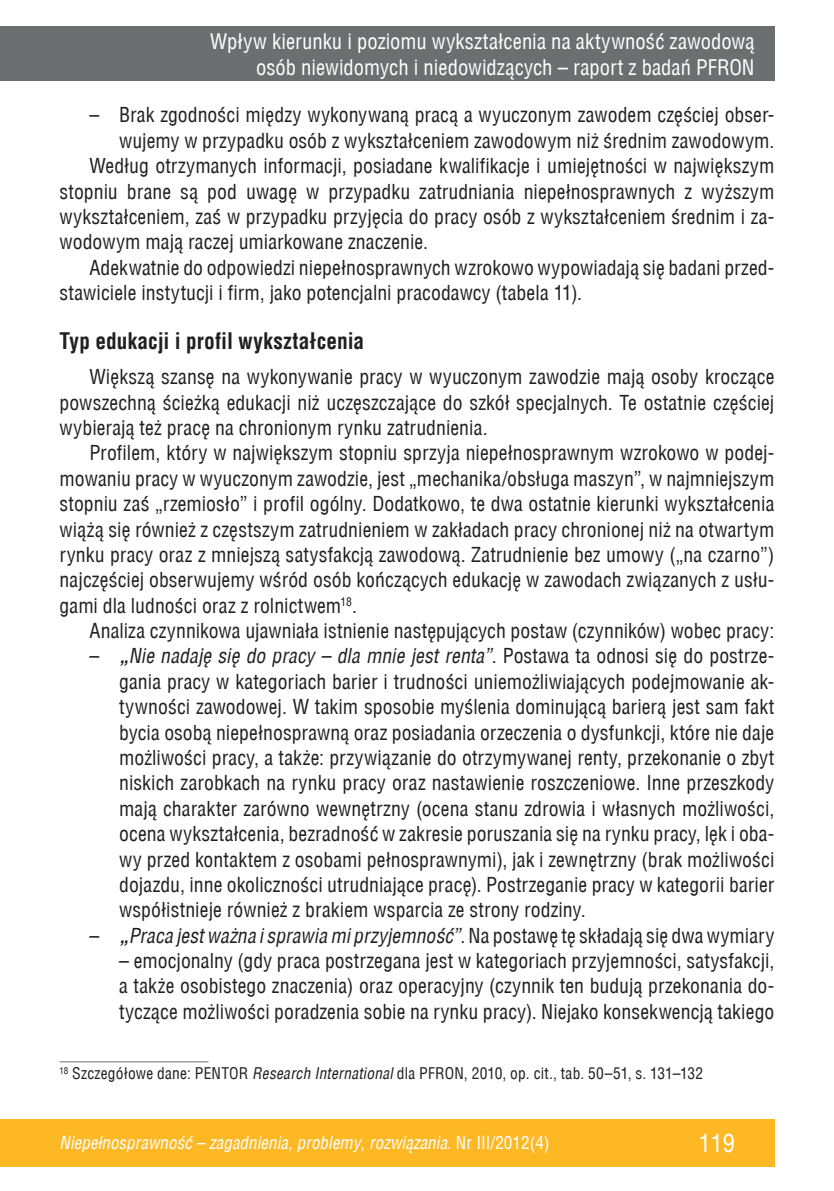
<style>
.page{position:relative;width:834px;height:1191px;background:#fff}
.page>*{position:absolute;margin:0;border:0;box-sizing:border-box;transform-origin:0 0}
.t1{font:24.5px "Switzerland Condensed";color:#fff}
.t2{font:700 21.88px "Switzerland Condensed";letter-spacing:.005em;color:#231f20}
.t3{font:21px/25.4px "Switzerland Condensed";color:#fff;text-align:right}
.t4{font:20.12px/25.4px "Switzerland Condensed";letter-spacing:.005em;color:#231f20;text-align:justify}
.t5{font:italic 20.12px "Switzerland Condensed";letter-spacing:.005em;color:#231f20}
.t6{font:italic 17.5px "Switzerland Condensed";color:#fff}
.t7{font:15.75px "Switzerland Condensed";letter-spacing:.015em;color:#231f20}
.s1{font-weight:700;font-style:italic}
.s2{font-style:italic}
.s3{font-style:normal}
.s4{font-weight:700}
</style>
<div class="page">
<div style="left:0;top:1119px;width:774px;height:47px;background:#fdb824"></div>
<div style="left:0;top:26px;width:774px;height:55px;background:#6d6e70"></div>
<hr style="left:60px;top:1061px;width:148px;height:1px;background:#6d6e70">
<p class="t3" style="left:210px;top:29px;width:545px">Wpływ kierunku i poziomu wykształcenia na aktywność zawodową osób niewidomych i niedowidzących – raport z badań PFRON</p>
<p class="t4" style="left:89px;top:102px;width:686px">– Brak zgodności między wykonywaną pracą a wyuczonym zawodem częściej obser-</p>
<p class="t4" style="left:119px;top:128px;width:656px">wujemy w przypadku osób z wykształceniem zawodowym niż średnim zawodowym.</p>
<p class="t4" style="left:89px;top:153px;width:686px">Według otrzymanych informacji, posiadane kwalifikacje i umiejętności w największym</p>
<p class="t4" style="left:60px;top:179px;width:716px">stopniu brane są pod uwagę w przypadku zatrudniania niepełnosprawnych z wyższym</p>
<p class="t4" style="left:60px;top:204px;width:716px">wykształceniem, zaś w przypadku przyjęcia do pracy osób z wykształceniem średnim i za-</p>
<p class="t4" style="left:60px;top:229px;width:370px">wodowym mają raczej umiarkowane znaczenie.</p>
<p class="t4" style="left:89px;top:255px;width:686px">Adekwatnie do odpowiedzi niepełnosprawnych wzrokowo wypowiadają się badani przed-</p>
<p class="t4" style="left:60px;top:280px;width:524px">stawiciele instytucji i firm, jako potencjalni pracodawcy (tabela 11).</p>
<p class="t2" style="left:60px;top:328px;width:306px">Typ edukacji i profil wykształcenia</p>
<p class="t4" style="left:60px;top:364px;width:716px;text-indent:30px">Większą szansę na wykonywanie pracy w wyuczonym zawodzie mają osoby kroczące powszechną ścieżką edukacji niż uczęszczające do szkół specjalnych. Te ostatnie częściej wybierają też pracę na chronionym rynku zatrudnienia.</p>
<p class="t4" style="left:60px;top:440px;width:716px;text-indent:30px">Profilem, który w największym stopniu sprzyja niepełnosprawnym wzrokowo w podej&shy;mowaniu pracy w wyuczonym zawodzie, jest „mechanika/obsługa maszyn”, w najmniejszym stopniu zaś „rzemiosło” i profil ogólny. Dodatkowo, te dwa ostatnie kierunki wykształcenia wiążą się również z częstszym zatrudnieniem w zakładach pracy chronionej niż na otwartym rynku pracy oraz z mniejszą satysfakcją zawodową. Zatrudnienie bez umowy („na czarno”) najczęściej obserwujemy wśród osób kończących edukację w zawodach związanych z usłu&shy;gami dla ludności oraz z rolnictwem<sup>18</sup>.</p>
<p class="t4" style="left:89px;top:618px;width:686px">Analiza czynnikowa ujawniała istnienie następujących postaw (czynników) wobec pracy:</p>
<p class="t4" style="left:119px;top:643px;width:656px;text-indent:-30px">– <span class="s1">„</span><span class="s2">Nie nadaję się do pracy – dla mnie jest renta”</span>. Postawa ta odnosi się do postrze&shy;gania pracy w kategoriach barier i trudności uniemożliwiających podejmowanie ak&shy;tywności zawodowej. W takim sposobie myślenia dominującą barierą jest sam fakt bycia osobą niepełnosprawną oraz posiadania orzeczenia o dysfunkcji, które nie daje możliwości pracy, a także: przywiązanie do otrzymywanej renty, przekonanie o zbyt niskich zarobkach na rynku pracy oraz nastawienie roszczeniowe. Inne przeszkody mają charakter zarówno wewnętrzny (ocena stanu zdrowia i własnych możliwości, ocena wykształcenia, bezradność w zakresie poruszania się na rynku pracy, lęk i oba&shy;wy przed kontaktem z osobami pełnosprawnymi), jak i zewnętrzny (brak możliwości dojazdu, inne okoliczności utrudniające pracę). Postrzeganie pracy w kategorii barier współistnieje również z brakiem wsparcia ze strony rodziny.</p>
<p class="t5" style="left:89px;top:923px;width:686px"><span class="s3">–</span> <span class="s4">„</span>Praca jest ważna i sprawia mi przyjemność”<span class="s3">. Na postawę tę składają się dwa wymiary</span></p>
<p class="t4" style="left:119px;top:948px;width:656px">– emocjonalny (gdy praca postrzegana jest w kategoriach przyjemności, satysfakcji, a także osobistego znaczenia) oraz operacyjny (czynnik ten budują przekonania do&shy;tyczące możliwości poradzenia sobie na rynku pracy). Niejako konsekwencją takiego</p>
<p class="t7" style="left:60px;top:1064px;width:645px"><sup>18</sup> Szczegółowe dane: PENTOR <span class="s2">Research International</span> dla PFRON, 2010, op. cit., tab. 50–51, s. 131–132</p>
<p class="t6" style="left:60px;top:1132px;width:491px">Niepełnosprawność – zagadnienia, problemy, rozwiązania<span class="s3">. Nr III/2012(4)</span></p>
<p class="t1" style="left:698px;top:1129px;width:38px">119</p>
</div>
